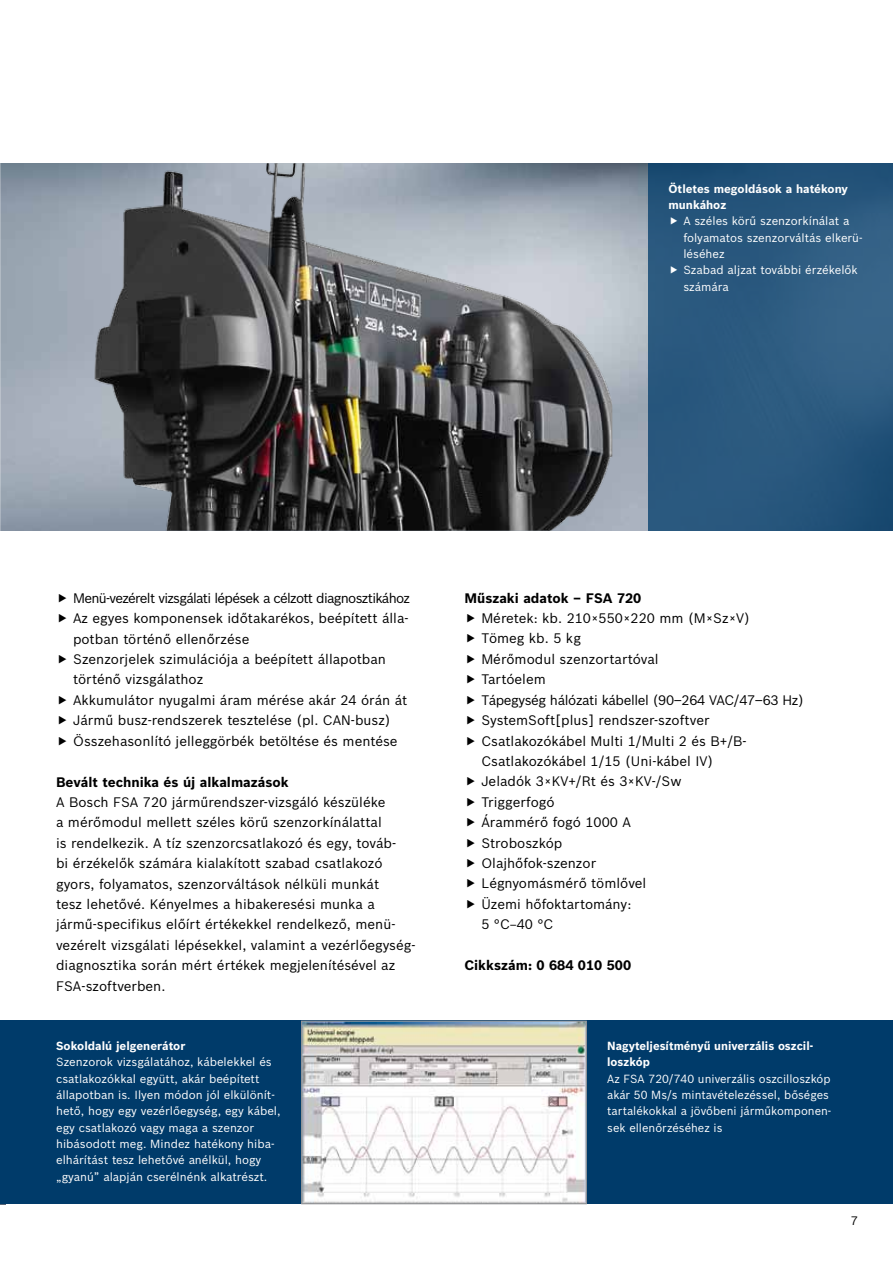
<style>
.page{position:relative;width:893px;height:1263px;background:#fff}
.page>*{position:absolute;margin:0;border:0;box-sizing:border-box;transform-origin:0 0}
.t1{font:13.5px/20.4px "Bosch Sans";color:#000}
.t2{font:700 13.5px "Bosch Sans";color:#000}
.t3{font:12px "Bosch Sans";color:#000}
.t4{font:11.55px/16.4px "Bosch Sans";color:#fff}
.t5{font:700 11.55px/16.4px "Bosch Sans";color:#fff}
.s1{font-size:11.55px}
</style>
<div class="page">
<img style="left:612px;top:163px;width:36px;height:368px">
<svg style="left:648px;top:163px;width:245px;height:368px;background:#29587e"></svg>
<div style="left:0;top:1020px;width:893px;height:184px;background:#003b6a"></div>
<img style="left:303px;top:1022px;width:282px;height:180px">
<div style="left:301px;top:1020px;width:286px;height:184px;border:1px solid #939598"></div>
<img style="left:0;top:163px;width:612px;height:368px">
<svg style="left:671px;top:218px;width:6px;height:7px"></svg>
<svg style="left:671px;top:266px;width:6px;height:8px"></svg>
<p class="t5" style="left:668px;top:180px;width:181px">Ötletes megoldások a hatékony munkához</p>
<p class="t4" style="left:683px;top:213px;width:181px">A széles körű szenzorkínálat a folyamatos szenzorváltás elkerü&shy;léséhez<br>Szabad aljzat további érzékelők számára</p>
<p class="t1" style="left:73px;top:588px;width:338px">Menü-vezérelt vizsgálati lépések a célzott diagnosztikához Az egyes komponensek időtakarékos, beépített álla&shy;potban történő ellenőrzése<br>Szenzorjelek szimulációja a beépített állapotban történő vizsgálathoz<br>Akkumulátor nyugalmi áram mérése akár 24 órán át Jármű busz-rendszerek tesztelése (pl. CAN-busz)<br>Összehasonlító jelleggörbék betöltése és mentése</p>
<p class="t2" style="left:56px;top:773px;width:234px">Bevált technika és új alkalmazások</p>
<p class="t1" style="left:56px;top:792px;width:361px">A Bosch FSA 720 járműrendszer-vizsgáló készüléke<br>a mérőmodul mellett széles körű szenzorkínálattal<br>is rendelkezik. A tíz szenzorcsatlakozó és egy, továb-<br>bi érzékelők számára kialakított szabad csatlakozó gyors, folyamatos, szenzorváltások nélküli munkát<br>tesz lehetővé. Kényelmes a hibakeresési munka a jármű-specifikus előírt értékekkel rendelkező, menü&shy;vezérelt vizsgálati lépésekkel, valamint a vezérlőegység&shy;diagnosztika során mért értékek megjelenítésével az FSA-szoftverben.</p>
<p class="t5" style="left:56px;top:1038px;width:131px">Sokoldalú jelgenerátor</p>
<p class="t4" style="left:56px;top:1054px;width:226px">Szenzorok vizsgálatához, kábelekkel és csatlakozókkal együtt, akár beépített állapotban is. Ilyen módon jól elkülönít&shy;hető, hogy egy vezérlőegység, egy kábel, egy csatlakozó vagy maga a szenzor hibásodott meg. Mindez hatékony hiba&shy;elhárítást tesz lehetővé anélkül, hogy „gyanú” alapján cserélnénk alkatrészt.</p>
<p class="t2" style="left:464px;top:589px;width:179px">Műszaki adatok – FSA 720</p>
<p class="t1" style="left:481px;top:608px;width:324px">Méretek: kb. 210×550×220 mm (M×Sz×V)<br>Tömeg kb. 5 kg<br>Mérőmodul szenzortartóval<br>Tartóelem<br>Tápegység hálózati kábellel (90–264 VAC/47–63 Hz)<br>SystemSoft[plus] rendszer-szoftver<br>Csatlakozókábel Multi 1/Multi 2 és B+/B-<br>Csatlakozókábel 1/15 (Uni-kábel IV)<br>Jeladók 3×KV+/Rt és 3×KV-/Sw<br>Triggerfogó<br>Árammérő fogó 1000 A<br>Stroboszkóp<br>Olajhőfok-szenzor<br>Légnyomásmérő tömlővel<br>Üzemi hőfoktartomány:<br>5 °C<span class="s1">–</span>40 °C</p>
<p class="t2" style="left:464px;top:957px;width:168px">Cikkszám: 0 684 010 500</p>
<p class="t5" style="left:607px;top:1038px;width:207px">Nagyteljesítményű univerzális oszcil&shy;loszkóp</p>
<p class="t4" style="left:607px;top:1070px;width:226px">Az FSA 720/740 univerzális oszcilloszkóp akár 50 Ms/s mintavételezéssel, bőséges tartalékokkal a jövőbeni járműkomponen&shy;sek ellenőrzéséhez is</p>
<p class="t3" style="left:851px;top:1213px;width:9px">7</p>
</div>
